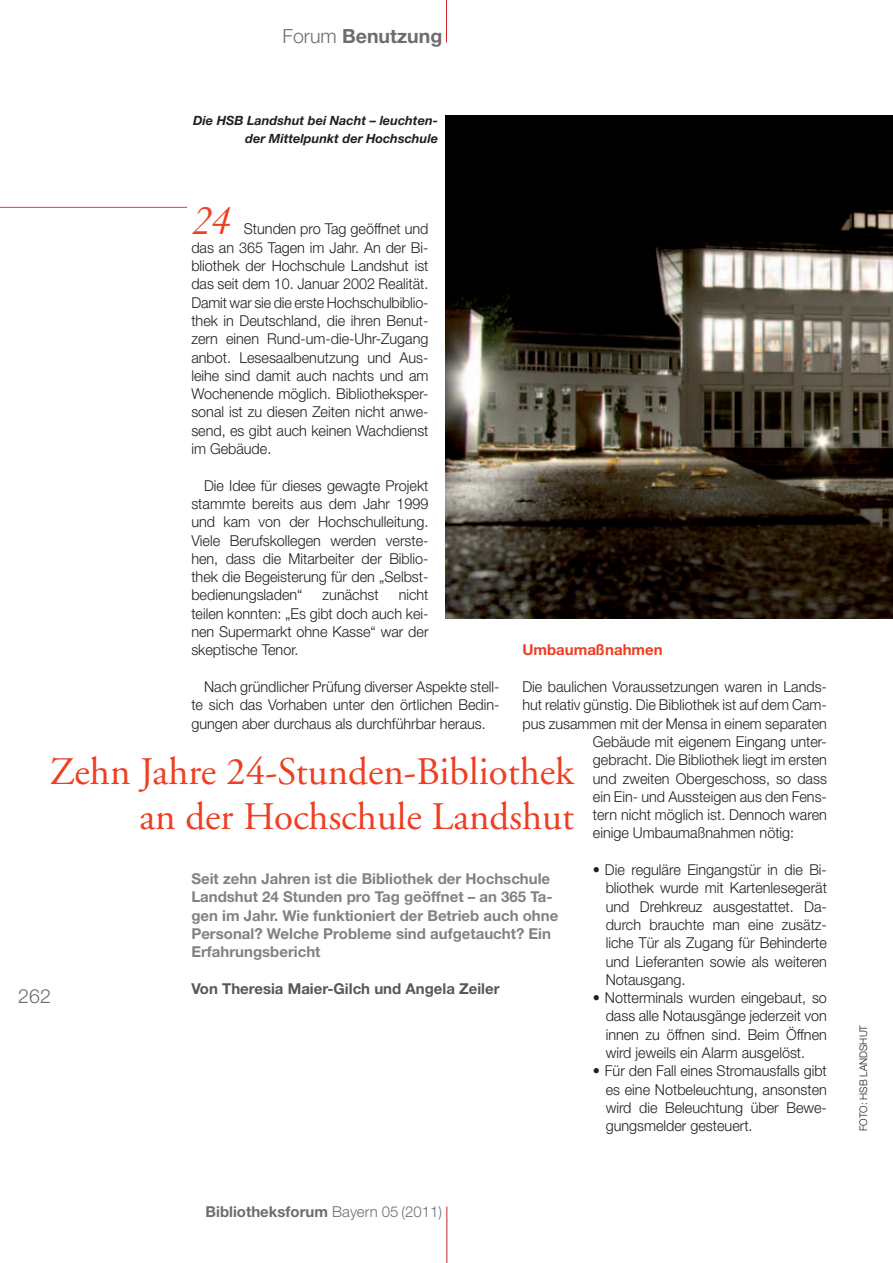
<style>
.page{position:relative;width:893px;height:1263px;background:#fff}
.page>*{position:absolute;margin:0;border:0;box-sizing:border-box;transform-origin:0 0}
.t1{font:italic 43.35px "Garamond";color:#ef3e22;scale:.96 1}
.t2{font:39px/45.8px "Adobe Garamond";color:#ef3e22;text-align:right}
.t3{font:700 19.5px "Helvetica Neue";color:#6c6d70}
.t4{font:300 19.5px "Helvetica Neue";color:#6c6d70}
.t5{font:300 15px/18.3px "Helvetica Neue";color:#231f20;text-align:justify;scale:.96 1}
.t6{font:700 15px/18.3px "Helvetica Neue";color:#808285}
.t7{font:700 15px "Helvetica Neue";color:#57585a}
.t8{font:700 15px "Helvetica Neue";color:#6c6d70}
.t9{font:700 15px "Helvetica Neue";color:#ef3e22}
.t10{font:italic 700 12.75px/18.3px "Helvetica Neue";color:#231f20;text-align:right}
.t11{font:300 10.5px "Helvetica Neue";color:#231f20;scale:.96 1}
.s1{font-weight:300}
</style>
<div class="page">
<hr style="left:446px;top:0;width:1px;height:43px;background:#d1232a">
<hr style="left:446px;top:1206px;width:1px;height:57px;background:#d1232a">
<hr style="left:0;top:207px;width:187px;height:1px;background:#ef3e22">
<img style="left:446px;top:115px;width:447px;height:504px">
<h3 class="t3" style="left:283px;top:24px;width:161px"><span class="s1">Forum</span> Benutzung</h3>
<p class="t10" style="left:193px;top:111px;width:246px">Die HSB Landshut bei Nacht – leuchten&shy;der Mittelpunkt der Hochschule</p>
<h1 class="t1" style="left:191px;top:195px;width:43px">24</h1>
<p class="t5" style="left:191px;top:220px;width:249px;text-indent:53px">Stunden pro Tag geöffnet und das an 365 Tagen im Jahr. An der Bi&shy;bliothek der Hochschule Landshut ist das seit dem 10. Januar 2002 Realität.<br>Damit war sie die erste Hochschulbiblio&shy;thek in Deutschland, die ihren Benut&shy;zern einen Rund-um-die-Uhr-Zugang anbot. Lesesaalbenutzung und Aus&shy;leihe sind damit auch nachts und am Wochenende möglich. Bibliotheksper&shy;sonal ist zu diesen Zeiten nicht anwe&shy;send, es gibt auch keinen Wachdienst im Gebäude.</p>
<p class="t5" style="left:191px;top:476px;width:249px;text-indent:13px">Die Idee für dieses gewagte Projekt stammte bereits aus dem Jahr 1999 und kam von der Hochschulleitung.<br>Viele Berufskollegen werden verste&shy;hen, dass die Mitarbeiter der Biblio&shy;thek die Begeisterung für den „Selbst&shy;bedienungsladen“</p>
<p class="t5" style="left:191px;top:586px;width:249px;text-indent:207px">nicht teilen konnten: „Es gibt doch auch kei&shy;nen Supermarkt ohne Kasse“ war der skeptische Tenor.</p>
<p class="t5" style="left:191px;top:677px;width:323px;text-indent:13px">Nach gründlicher Prüfung diverser Aspekte stell&shy;te sich das Vorhaben unter den örtlichen Bedin&shy;gungen aber durchaus als durchführbar heraus.</p>
<h2 class="t2" style="left:50px;top:749px;width:526px">Zehn Jahre 24-Stunden-Bibliothek an der Hochschule Landshut</h2>
<p class="t5" style="left:323px;top:586px;width:60px">zunächst</p>
<p class="t9" style="left:522px;top:641px;width:142px">Umbaumaßnahmen</p>
<p class="t5" style="left:522px;top:677px;width:319px">Die baulichen Voraussetzungen waren in Lands-</p>
<p class="t5" style="left:522px;top:695px;width:319px">hut relativ günstig. Die Bibliothek ist auf dem Cam-</p>
<p class="t5" style="left:522px;top:714px;width:319px">pus zusammen mit der Mensa in einem separaten</p>
<p class="t5" style="left:593px;top:732px;width:245px">Gebäude mit eigenem Eingang unter-</p>
<p class="t5" style="left:593px;top:750px;width:245px">gebracht. Die Bibliothek liegt im ersten</p>
<p class="t5" style="left:593px;top:769px;width:245px">und zweiten Obergeschoss, so dass</p>
<p class="t5" style="left:593px;top:787px;width:245px">ein Ein- und Aussteigen aus den Fens-</p>
<p class="t5" style="left:593px;top:805px;width:245px">tern nicht möglich ist. Dennoch waren</p>
<p class="t5" style="left:593px;top:823px;width:211px">einige Umbaumaßnahmen nötig:</p>
<p class="t5" style="left:606px;top:860px;width:232px;text-indent:-13px">• Die reguläre Eingangstür in die Bi&shy;bliothek wurde mit Kartenlesegerät und Drehkreuz ausgestattet. Da&shy;durch brauchte man eine zusätz&shy;liche Tür als Zugang für Behinderte und Lieferanten sowie als weiteren Notausgang.</p>
<p class="t5" style="left:606px;top:988px;width:232px;text-indent:-13px">• Notterminals wurden eingebaut, so dass alle Notausgänge jederzeit von innen zu öffnen sind. Beim Öffnen wird jeweils ein Alarm ausgelöst.</p>
<p class="t5" style="left:606px;top:1061px;width:232px;text-indent:-13px">• Für den Fall eines Stromausfalls gibt es eine Notbeleuchtung, ansonsten wird die Beleuchtung über Bewe&shy;gungsmelder gesteuert.</p>
<p class="t6" style="left:191px;top:869px;width:368px">Seit zehn Jahren ist die Bibliothek der Hochschule Landshut 24 Stunden pro Tag geöffnet – an 365 Ta&shy;gen im Jahr. Wie funktioniert der Betrieb auch ohne Personal? Welche Probleme sind aufgetaucht? Ein Erfahrungsbericht</p>
<p class="t7" style="left:191px;top:979px;width:310px">Von Theresia Maier-Gilch und Angela Zeiler</p>
<h3 class="t4" style="left:18px;top:984px;width:34px">262</h3>
<p class="t8" style="left:206px;top:1202px;width:238px">Bibliotheksforum <span class="s1">Bayern 05 (2011)</span></p>
<p class="t11" style="left:857px;top:1131px;width:112px;rotate:-90deg">Foto: HSB Landshut</p>
</div>
